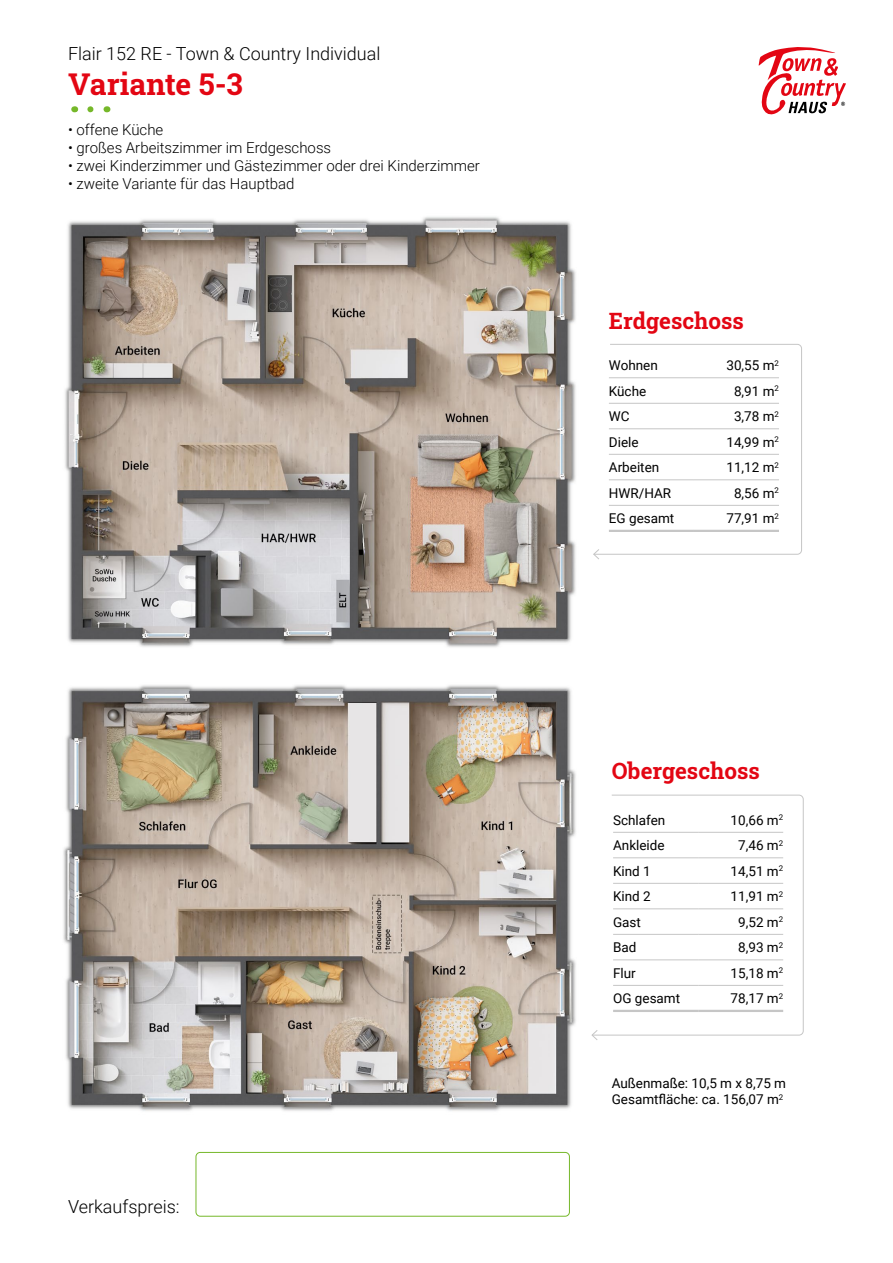
<style>
.page{position:relative;width:893px;height:1263px;background:#fff}
.page>*{position:absolute;margin:0;border:0;box-sizing:border-box;transform-origin:0 0}
.t1{font:30px "Roboto Slab";color:#e30613}
.t2{font:22.5px "Roboto Slab";color:#e30613}
.t3{font:300 18px "Roboto";color:#000}
.t4{font:300 15px "Roboto";color:#000}
.t5{font:13.5px/16.2px "Roboto";color:#000}
</style>
<div class="page">
<svg style="left:758px;top:47px;width:88px;height:67px"></svg>
<img style="left:63px;top:217px;width:513px;height:894px">
<svg style="left:593px;top:344px;width:209px;height:216px"></svg>
<hr style="left:609px;top:428px;width:85px;height:1px;background:#c6c6c6">
<hr style="left:694px;top:428px;width:85px;height:1px;background:#c6c6c6">
<hr style="left:609px;top:377px;width:85px;height:1px;background:#c6c6c6">
<hr style="left:694px;top:377px;width:85px;height:1px;background:#c6c6c6">
<hr style="left:609px;top:403px;width:85px;height:1px;background:#c6c6c6">
<hr style="left:694px;top:403px;width:85px;height:1px;background:#c6c6c6">
<hr style="left:609px;top:454px;width:85px;height:1px;background:#c6c6c6">
<hr style="left:609px;top:479px;width:85px;height:1px;background:#c6c6c6">
<hr style="left:694px;top:454px;width:85px;height:1px;background:#c6c6c6">
<hr style="left:694px;top:479px;width:85px;height:1px;background:#c6c6c6">
<hr style="left:609px;top:505px;width:85px;height:1px;background:#c6c6c6">
<hr style="left:694px;top:505px;width:85px;height:1px;background:#c6c6c6">
<hr style="left:609px;top:530px;width:85px;height:2px;background:#c6c6c6">
<hr style="left:694px;top:530px;width:85px;height:2px;background:#c6c6c6">
<svg style="left:598px;top:794px;width:206px;height:242px"></svg>
<svg style="left:591px;top:1030px;width:7px;height:10px"></svg>
<hr style="left:613px;top:832px;width:85px;height:1px;background:#c6c6c6">
<hr style="left:613px;top:857px;width:85px;height:1px;background:#c6c6c6">
<hr style="left:698px;top:832px;width:85px;height:1px;background:#c6c6c6">
<hr style="left:698px;top:857px;width:85px;height:1px;background:#c6c6c6">
<hr style="left:613px;top:883px;width:85px;height:1px;background:#c6c6c6">
<hr style="left:613px;top:908px;width:85px;height:1px;background:#c6c6c6">
<hr style="left:698px;top:883px;width:85px;height:1px;background:#c6c6c6">
<hr style="left:698px;top:908px;width:85px;height:1px;background:#c6c6c6">
<hr style="left:613px;top:934px;width:85px;height:1px;background:#c6c6c6">
<hr style="left:698px;top:934px;width:85px;height:1px;background:#c6c6c6">
<hr style="left:613px;top:959px;width:85px;height:1px;background:#c6c6c6">
<hr style="left:698px;top:959px;width:85px;height:1px;background:#c6c6c6">
<hr style="left:613px;top:985px;width:85px;height:1px;background:#c6c6c6">
<hr style="left:698px;top:985px;width:85px;height:1px;background:#c6c6c6">
<hr style="left:613px;top:1010px;width:85px;height:2px;background:#c6c6c6">
<hr style="left:698px;top:1010px;width:85px;height:2px;background:#c6c6c6">
<svg style="left:90px;top:106px;width:4px;height:6px"></svg>
<div style="left:196px;top:1152px;width:374px;height:64px;border:1px solid #76b82a;border-radius:4px"></div>
<h3 class="t3" style="left:68px;top:41px;width:314px">Flair 152 RE - Town &amp; Country Individual</h3>
<h1 class="t1" style="left:68px;top:63px;width:176px">Variante 5-3</h1>
<p class="t4" style="left:68px;top:119px;width:97px">• offene Küche</p>
<p class="t4" style="left:68px;top:137px;width:265px">• großes Arbeitszimmer im Erdgeschoss</p>
<p class="t4" style="left:68px;top:155px;width:413px">• zwei Kinderzimmer und Gästezimmer oder drei Kinderzimmer</p>
<p class="t4" style="left:68px;top:173px;width:228px">• zweite Variante für das Hauptbad</p>
<h3 class="t3" style="left:68px;top:1194px;width:113px">Verkaufspreis:</h3>
<h2 class="t2" style="left:609px;top:305px;width:136px">Erdgeschoss</h2>
<p class="t5" style="left:609px;top:357px;width:50px">Wohnen</p>
<p class="t5" style="left:726px;top:357px;width:54px">30,55 m<sup>2</sup></p>
<p class="t5" style="left:609px;top:382px;width:39px">Küche</p>
<p class="t5" style="left:734px;top:382px;width:46px">8,91 m<sup>2</sup></p>
<p class="t5" style="left:609px;top:408px;width:22px">WC</p>
<p class="t5" style="left:734px;top:408px;width:46px">3,78 m<sup>2</sup></p>
<p class="t5" style="left:609px;top:433px;width:31px">Diele</p>
<p class="t5" style="left:726px;top:433px;width:54px">14,99 m<sup>2</sup></p>
<p class="t5" style="left:609px;top:459px;width:52px">Arbeiten</p>
<p class="t5" style="left:726px;top:459px;width:54px">11,12 m<sup>2</sup></p>
<p class="t5" style="left:609px;top:484px;width:64px">HWR/HAR</p>
<p class="t5" style="left:734px;top:484px;width:46px">8,56 m<sup>2</sup></p>
<p class="t5" style="left:609px;top:510px;width:67px">EG gesamt</p>
<p class="t5" style="left:726px;top:510px;width:54px">77,91 m<sup>2</sup></p>
<h2 class="t2" style="left:612px;top:755px;width:150px">Obergeschoss</h2>
<p class="t5" style="left:613px;top:811px;width:54px">Schlafen</p>
<p class="t5" style="left:731px;top:811px;width:54px">10,66 m<sup>2</sup></p>
<p class="t5" style="left:613px;top:837px;width:53px">Ankleide</p>
<p class="t5" style="left:738px;top:837px;width:46px">7,46 m<sup>2</sup></p>
<p class="t5" style="left:613px;top:862px;width:39px">Kind 1</p>
<p class="t5" style="left:731px;top:862px;width:54px">14,51 m<sup>2</sup></p>
<p class="t5" style="left:613px;top:888px;width:39px">Kind 2</p>
<p class="t5" style="left:731px;top:888px;width:54px">11,91 m<sup>2</sup></p>
<p class="t5" style="left:613px;top:913px;width:29px">Gast</p>
<p class="t5" style="left:738px;top:913px;width:46px">9,52 m<sup>2</sup></p>
<p class="t5" style="left:613px;top:939px;width:25px">Bad</p>
<p class="t5" style="left:738px;top:939px;width:46px">8,93 m<sup>2</sup></p>
<p class="t5" style="left:613px;top:964px;width:24px">Flur</p>
<p class="t5" style="left:731px;top:964px;width:54px">15,18 m<sup>2</sup></p>
<p class="t5" style="left:613px;top:990px;width:69px">OG gesamt</p>
<p class="t5" style="left:731px;top:990px;width:54px">78,17 m<sup>2</sup></p>
<p class="t5" style="left:612px;top:1075px;width:176px">Außenmaße: 10,5 m x 8,75 m<br>Gesamtfläche: ca. 156,07 m<sup>2</sup></p>
</div>
